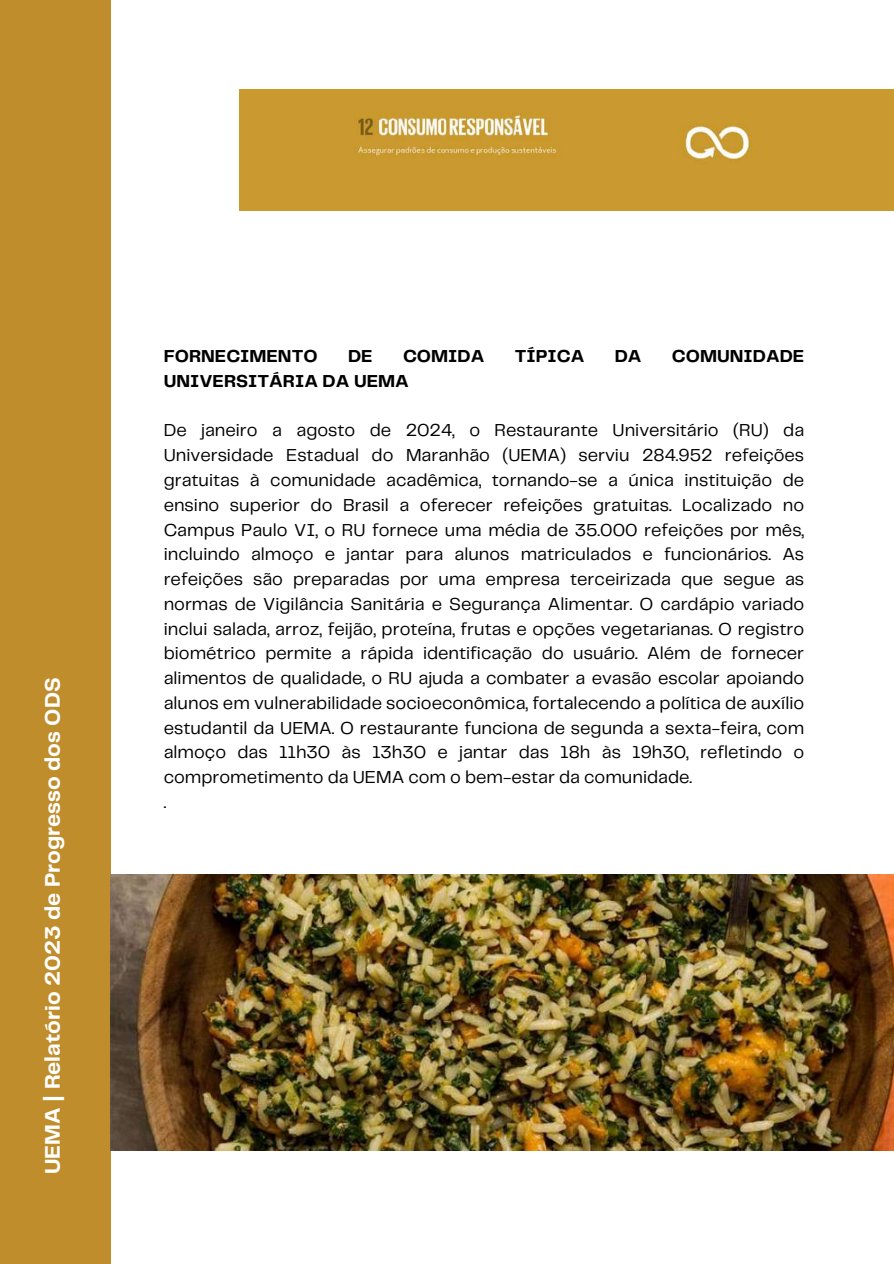
<style>
.page{position:relative;width:894px;height:1264px;background:#fff}
.page>*{position:absolute;margin:0;border:0;box-sizing:border-box;transform-origin:0 0}
.t1{font:700 21.9px "Telegraf";color:#fff}
.t2{font:18px/24.8px "Telegraf";color:#000}
.t3{font:700 18px "Telegraf";color:#000}
</style>
<div class="page">
<div style="left:0;top:0;width:110px;height:1263px;background:#bf8d2c"></div>
<img style="left:239px;top:89px;width:654px;height:122px">
<img style="left:110px;top:874px;width:783px;height:276px">
<p class="t1" style="left:43px;top:1174px;width:498px;rotate:-90deg">UEMA | Relatório 2023 de Progresso dos ODS</p>
<p class="t3" style="left:164px;top:348px;width:155px">FORNECIMENTO</p>
<p class="t3" style="left:348px;top:348px;width:26px">DE</p>
<p class="t3" style="left:403px;top:348px;width:83px">COMIDA</p>
<p class="t3" style="left:514px;top:348px;width:71px">TÍPICA</p>
<p class="t3" style="left:614px;top:348px;width:28px">DA</p>
<p class="t3" style="left:671px;top:348px;width:134px">COMUNIDADE</p>
<p class="t3" style="left:164px;top:373px;width:246px">UNIVERSITÁRIA DA UEMA</p>
<p class="t2" style="left:164px;top:419px;width:642px">De janeiro a agosto de 2024, o Restaurante Universitário (RU) da Universidade Estadual do Maranhão (UEMA) serviu 284.952 refeições gratuitas à comunidade acadêmica, tornando-se a única instituição de ensino superior do Brasil a oferecer refeições gratuitas. Localizado no Campus Paulo VI, o RU fornece uma média de 35.000 refeições por mês, incluindo almoço e jantar para alunos matriculados e funcionários. As refeições são preparadas por uma empresa terceirizada que segue as normas de Vigilância Sanitária e Segurança Alimentar. O cardápio variado inclui salada, arroz, feijão, proteína, frutas e opções vegetarianas. O registro biométrico permite a rápida identificação do usuário. Além de fornecer alimentos de qualidade, o RU ajuda a combater a evasão escolar apoiando alunos em vulnerabilidade socioeconômica, fortalecendo a política de auxílio estudantil da UEMA. O restaurante funciona de segunda a sexta-feira, com almoço das 11h30 às 13h30 e jantar das 18h às 19h30, refletindo o comprometimento da UEMA com o bem-estar da comunidade.<br>.</p>
</div>
